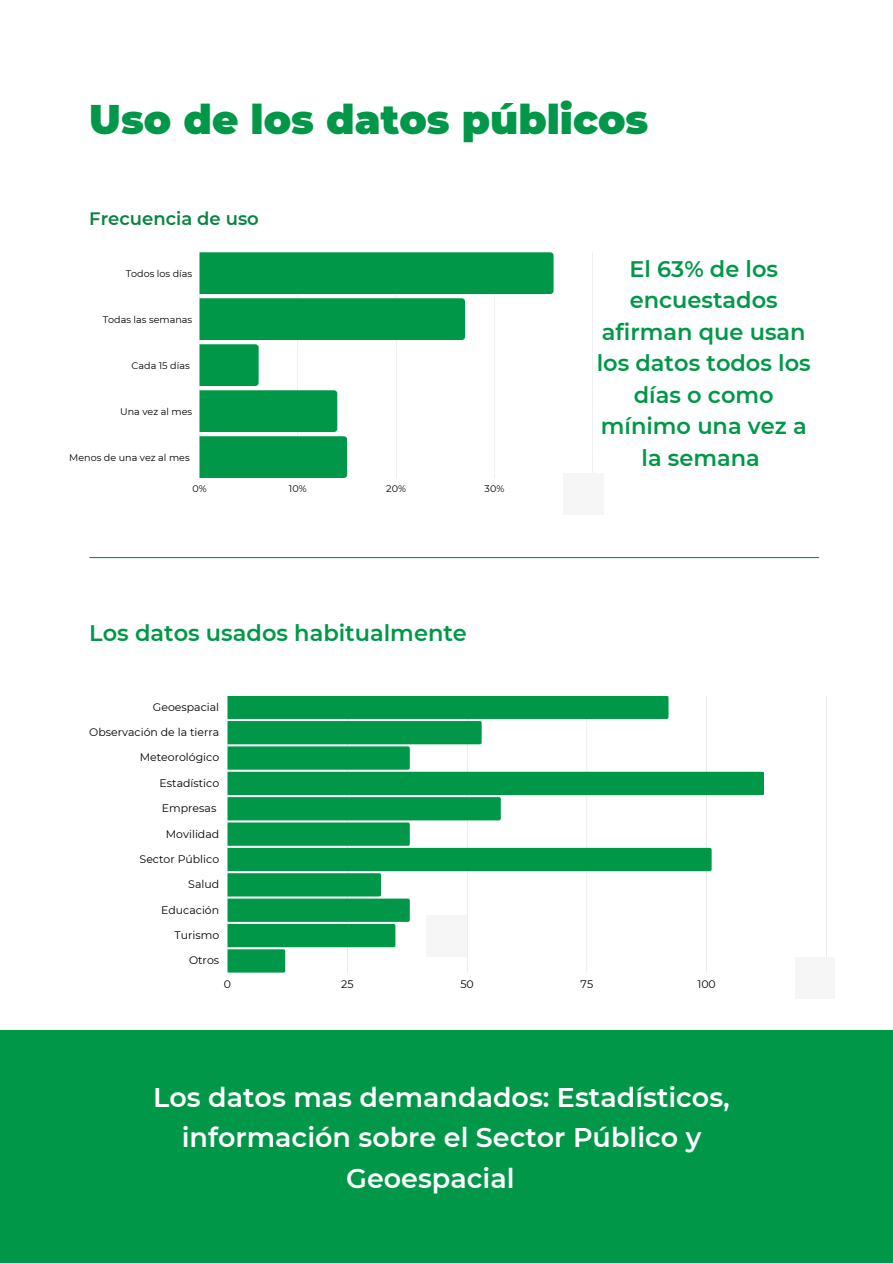
<style>
.page{position:relative;width:893px;height:1264px;background:#fff}
.page>*{position:absolute;margin:0;border:0;box-sizing:border-box;transform-origin:0 0}
.t1{font:900 40.5px "Montserrat";color:#009848}
.t2{font:600 27px "Montserrat";color:#fff}
.t3{font:600 22.5px/31.5px "Montserrat";color:#009848;text-align:center}
.t4{font:600 18px "Montserrat";color:#088443}
.t5{font:10.95px "Montserrat";color:#000}
.t6{font:9.6px "Montserrat";color:#000}
</style>
<div class="page">
<svg style="left:199px;top:252px;width:394px;height:226px"></svg>
<svg style="left:550px;top:252px;width:3px;height:42px"></svg>
<svg style="left:461px;top:298px;width:4px;height:42px"></svg>
<svg style="left:255px;top:344px;width:3px;height:42px"></svg>
<svg style="left:334px;top:390px;width:3px;height:42px"></svg>
<svg style="left:344px;top:436px;width:3px;height:42px"></svg>
<div style="left:0;top:1029px;width:892px;height:233px;background:#009848"></div>
<svg style="left:227px;top:696px;width:536px;height:276px"></svg>
<svg style="left:666px;top:696px;width:2px;height:23px"></svg>
<svg style="left:480px;top:721px;width:1px;height:23px"></svg>
<svg style="left:408px;top:746px;width:2px;height:23px"></svg>
<svg style="left:762px;top:771px;width:2px;height:24px"></svg>
<svg style="left:499px;top:797px;width:2px;height:23px"></svg>
<svg style="left:408px;top:822px;width:2px;height:23px"></svg>
<svg style="left:709px;top:847px;width:2px;height:24px"></svg>
<svg style="left:379px;top:873px;width:2px;height:23px"></svg>
<svg style="left:408px;top:898px;width:2px;height:23px"></svg>
<svg style="left:393px;top:924px;width:2px;height:23px"></svg>
<svg style="left:283px;top:949px;width:2px;height:23px"></svg>
<hr style="left:90px;top:557px;width:728px;height:1px;background:#009848">
<div style="left:563px;top:472px;width:40px;height:42px;background:#f6f6f6"></div>
<div style="left:426px;top:915px;width:40px;height:41px;background:#f6f6f6"></div>
<div style="left:794px;top:956px;width:40px;height:42px;background:#f6f6f6"></div>
<h1 class="t1" style="left:89px;top:95px;width:560px">Uso de los datos públicos</h1>
<h3 class="t4" style="left:89px;top:207px;width:171px">Frecuencia de uso</h3>
<p class="t6" style="left:126px;top:267px;width:68px">Todos los días</p>
<p class="t6" style="left:103px;top:313px;width:91px">Todas las semanas</p>
<p class="t6" style="left:132px;top:359px;width:60px">Cada 15 días</p>
<p class="t6" style="left:120px;top:405px;width:74px">Una vez al mes</p>
<p class="t6" style="left:69px;top:451px;width:122px">Menos de una vez al mes</p>
<p class="t6" style="left:192px;top:482px;width:16px">0%</p>
<p class="t6" style="left:289px;top:482px;width:19px">10%</p>
<p class="t6" style="left:386px;top:482px;width:21px">20%</p>
<p class="t6" style="left:484px;top:482px;width:21px">30%</p>
<h3 class="t3" style="left:89px;top:617px;width:379px">Los datos usados habitualmente</h3>
<p class="t5" style="left:153px;top:700px;width:68px">Geoespacial</p>
<p class="t5" style="left:89px;top:725px;width:131px">Observación de la tierra</p>
<p class="t5" style="left:140px;top:750px;width:81px">Meteorológico</p>
<p class="t5" style="left:159px;top:776px;width:61px">Estadístico</p>
<p class="t5" style="left:162px;top:801px;width:56px">Empresas</p>
<p class="t5" style="left:166px;top:827px;width:55px">Movilidad</p>
<p class="t5" style="left:140px;top:852px;width:81px">Sector Público</p>
<p class="t5" style="left:188px;top:877px;width:32px">Salud</p>
<p class="t5" style="left:161px;top:903px;width:60px">Educación</p>
<p class="t5" style="left:174px;top:928px;width:46px">Turismo</p>
<p class="t5" style="left:189px;top:953px;width:32px">Otros</p>
<h3 class="t3" style="left:596px;top:253px;width:216px">El 63% de los encuestados afirman que usan los datos todos los días o como mínimo una vez a la semana</h3>
<p class="t5" style="left:224px;top:977px;width:9px">0</p>
<p class="t5" style="left:341px;top:977px;width:14px">25</p>
<p class="t5" style="left:460px;top:977px;width:15px">50</p>
<p class="t5" style="left:580px;top:977px;width:14px">75</p>
<p class="t5" style="left:697px;top:977px;width:20px">100</p>
<h2 class="t2" style="left:153px;top:1080px;width:578px">Los datos mas demandados: Estadísticos,</h2>
<h2 class="t2" style="left:182px;top:1121px;width:521px">información sobre el Sector Público y</h2>
<h2 class="t2" style="left:346px;top:1161px;width:170px">Geoespacial</h2>
</div>
